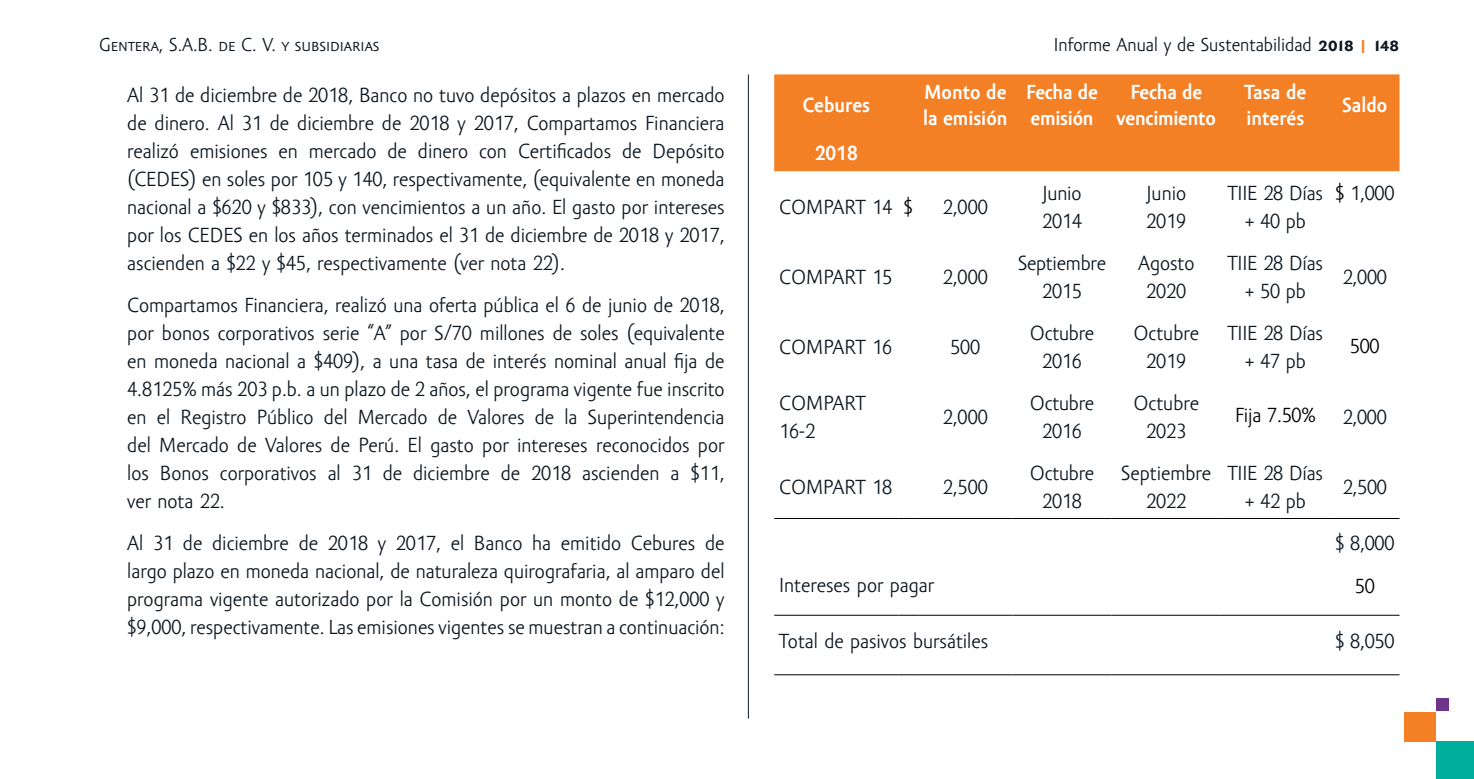
<style>
.page{position:relative;width:1474px;height:779px;background:#fff}
.page>*{position:absolute;margin:0;border:0;box-sizing:border-box;transform-origin:0 0}
.t1{font:21px/28px "Amor Sans Pro";color:#0d1720;text-align:center}
.t2{font:700 21px/25.2px "Amor Sans Pro";letter-spacing:-.01em;color:#fff}
.t3{font:21px "Amor Sans Pro";letter-spacing:-.01em;color:#000}
.t4{font:19.25px "Amor Sans Pro";color:#0d1720}
.s1{font-weight:700;font-size:21.18px}
.s2{font-weight:700;color:#f48026}
.s3{color:#000}
</style>
<div class="page">
<div style="left:1435px;top:741px;width:38px;height:38px;background:#00ae9e"></div>
<div style="left:1435px;top:698px;width:13px;height:13px;background:#6f358b"></div>
<div style="left:1404px;top:711px;width:31px;height:30px;background:#f48026"></div>
<div style="left:774px;top:74px;width:625px;height:97px;background:#f48026"></div>
<hr style="left:774px;top:674px;width:124px;height:1px;background:#000">
<svg style="left:898px;top:674px;width:20px;height:1px"></svg>
<hr style="left:918px;top:674px;width:94px;height:1px;background:#000">
<hr style="left:1012px;top:674px;width:99px;height:1px;background:#000">
<hr style="left:1111px;top:674px;width:109px;height:1px;background:#000">
<hr style="left:1220px;top:674px;width:109px;height:1px;background:#000">
<hr style="left:1329px;top:674px;width:70px;height:1px;background:#000">
<hr style="left:774px;top:615px;width:124px;height:1px;background:#000">
<svg style="left:898px;top:615px;width:20px;height:1px"></svg>
<hr style="left:918px;top:615px;width:94px;height:1px;background:#000">
<hr style="left:1012px;top:615px;width:99px;height:1px;background:#000">
<hr style="left:1111px;top:615px;width:109px;height:1px;background:#000">
<hr style="left:1220px;top:615px;width:109px;height:1px;background:#000">
<hr style="left:1329px;top:615px;width:70px;height:1px;background:#000">
<hr style="left:774px;top:518px;width:124px;height:1px;background:#000">
<svg style="left:898px;top:518px;width:20px;height:1px"></svg>
<hr style="left:918px;top:518px;width:94px;height:1px;background:#000">
<hr style="left:1012px;top:518px;width:99px;height:1px;background:#000">
<hr style="left:1111px;top:518px;width:109px;height:1px;background:#000">
<hr style="left:1220px;top:518px;width:109px;height:1px;background:#000">
<hr style="left:1329px;top:518px;width:70px;height:1px;background:#000">
<hr style="left:748px;top:74px;width:1px;height:644px;background:#0d1720">
<p class="t4" style="left:99px;top:34px;width:282px">Gentera, S.A.B. de C. V. y subsidiarias</p>
<p class="t4" style="left:1053px;top:34px;width:347px">Informe Anual y de Sustentabilidad <span class="s1">2018</span> <span class="s2">I</span> <span class="s1">148</span></p>
<p class="t1" style="left:127px;top:82px;width:599px;text-align:justify">Al 31 de diciembre de 2018, Banco no tuvo depósitos a plazos en mercado de dinero. Al 31 de diciembre de 2018 y 2017, Compartamos Financiera realizó emisiones en mercado de dinero con Certificados de Depósito (CEDES) en soles por 105 y 140, respectivamente, (equivalente en moneda nacional a $620 y $833), con vencimientos a un año. El gasto por intereses por los CEDES en los años terminados el 31 de diciembre de 2018 y 2017, ascienden a $22 y $45, respectivamente (ver nota 22).</p>
<p class="t1" style="left:127px;top:292px;width:599px;text-align:justify">Compartamos Financiera, realizó una oferta pública el 6 de junio de 2018, por bonos corporativos serie “A” por S/70 millones de soles (equivalente en moneda nacional a $409), a una tasa de interés nominal anual fija de 4.8125% más 203 p.b. a un plazo de 2 años, el programa vigente fue inscrito en el Registro Público del Mercado de Valores de la Superintendencia del Mercado de Valores de Perú. El gasto por intereses reconocidos por los Bonos corporativos al 31 de diciembre de 2018 ascienden a $11, ver nota 22.</p>
<p class="t1" style="left:127px;top:530px;width:599px;text-align:justify">Al 31 de diciembre de 2018 y 2017, el Banco ha emitido Cebures de largo plazo en moneda nacional, de naturaleza quirografaria, al amparo del programa vigente autorizado por la Comisión por un monto de $12,000 y $9,000, respectivamente. Las emisiones vigentes se muestran a continuación:</p>
<p class="t2" style="left:923px;top:80px;width:86px">Monto de la emisión</p>
<p class="t2" style="left:1026px;top:80px;width:73px">Fecha de emisión</p>
<p class="t2" style="left:1116px;top:80px;width:101px;text-align:center">Fecha de vencimiento</p>
<p class="t2" style="left:1244px;top:80px;width:63px">Tasa de interés</p>
<p class="t2" style="left:802px;top:93px;width:69px">Cebures</p>
<p class="t2" style="left:1342px;top:93px;width:47px">Saldo</p>
<p class="t2" style="left:814px;top:141px;width:45px">2018</p>
<p class="t1" style="left:779px;top:194px;width:114px">COMPART 14</p>
<p class="t3" style="left:903px;top:196px;width:11px">$</p>
<p class="t1" style="left:942px;top:194px;width:47px">2,000</p>
<p class="t1" style="left:1042px;top:180px;width:41px;text-align:left">Junio<br>2014</p>
<p class="t1" style="left:1146px;top:180px;width:42px;text-align:left">Junio<br>2019</p>
<p class="t1" style="left:1227px;top:180px;width:97px">TIIE 28 Días + 40 pb</p>
<p class="t1" style="left:1334px;top:180px;width:61px"><span class="s3">$</span> 1,000</p>
<p class="t1" style="left:1018px;top:250px;width:90px">Septiembre<br>2015</p>
<p class="t1" style="left:1138px;top:250px;width:58px">Agosto<br>2020</p>
<p class="t1" style="left:1227px;top:250px;width:97px">TIIE 28 Días + 50 pb</p>
<p class="t1" style="left:779px;top:264px;width:114px">COMPART 15</p>
<p class="t1" style="left:942px;top:264px;width:47px">2,000</p>
<p class="t1" style="left:1342px;top:264px;width:46px">2,000</p>
<p class="t1" style="left:1029px;top:320px;width:66px">Octubre<br>2016</p>
<p class="t1" style="left:1133px;top:320px;width:67px">Octubre<br>2019</p>
<p class="t1" style="left:1227px;top:320px;width:97px">TIIE 28 Días + 47 pb</p>
<p class="t3" style="left:1349px;top:334px;width:31px">500</p>
<p class="t1" style="left:779px;top:334px;width:114px">COMPART 16</p>
<p class="t1" style="left:950px;top:334px;width:32px">500</p>
<p class="t1" style="left:1029px;top:390px;width:66px">Octubre<br>2016</p>
<p class="t1" style="left:1133px;top:390px;width:67px">Octubre<br>2023</p>
<p class="t1" style="left:779px;top:390px;width:88px;text-align:left">COMPART<br>16-2</p>
<p class="t3" style="left:1235px;top:404px;width:82px">Fija 7.50%</p>
<p class="t1" style="left:1342px;top:404px;width:46px">2,000</p>
<p class="t1" style="left:942px;top:404px;width:47px">2,000</p>
<p class="t1" style="left:1029px;top:460px;width:66px">Octubre<br>2018</p>
<p class="t1" style="left:1121px;top:460px;width:91px">Septiembre<br>2022</p>
<p class="t1" style="left:1227px;top:460px;width:97px">TIIE 28 Días + 42 pb</p>
<p class="t1" style="left:779px;top:474px;width:114px">COMPART 18</p>
<p class="t1" style="left:942px;top:474px;width:47px">2,500</p>
<p class="t1" style="left:1342px;top:474px;width:46px">2,500</p>
<p class="t1" style="left:1334px;top:530px;width:61px">$ 8,000</p>
<p class="t1" style="left:779px;top:572px;width:156px">Intereses por pagar</p>
<p class="t3" style="left:1354px;top:575px;width:21px">50</p>
<p class="t1" style="left:779px;top:628px;width:210px">Total de pasivos bursátiles</p>
<p class="t1" style="left:1334px;top:628px;width:61px">$ 8,050</p>
</div>
